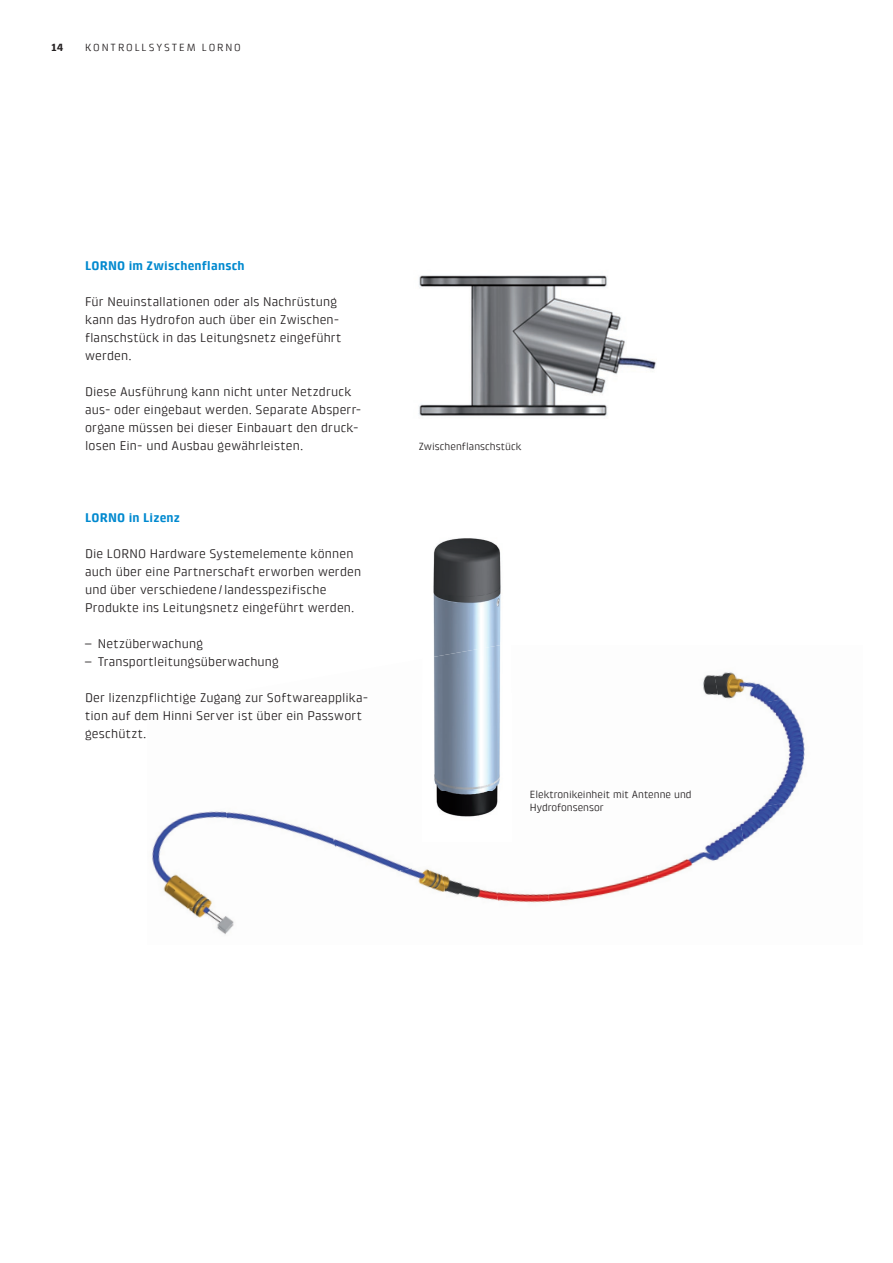
<style>
.page{position:relative;width:893px;height:1263px;background:#fff}
.page>*{position:absolute;margin:0;border:0;box-sizing:border-box;transform-origin:0 0}
.t1{font:12.75px/18px "Klint Pro";letter-spacing:.015em;color:#231f20}
.t2{font:700 12.75px "Klint Pro";letter-spacing:.015em;color:#0089cf}
.t3{font:10.5px/13.5px "Klintfor BKW";color:#231f20}
.t4{font:10.5px "Klint Pro";letter-spacing:.18em;color:#231f20}
.t5{font:700 10.5px "Klint Pro";color:#231f20}
.s1{font-family:"Klintfor BKW"}
</style>
<div class="page">
<img style="left:721px;top:672px;width:53px;height:20px">
<img style="left:702px;top:675px;width:19px;height:21px">
<img style="left:720px;top:692px;width:85px;height:101px">
<img style="left:720px;top:710px;width:18px;height:83px">
<img style="left:506px;top:893px;width:33px;height:10px">
<img style="left:341px;top:841px;width:56px;height:22px">
<img style="left:241px;top:813px;width:100px;height:36px">
<img style="left:151px;top:811px;width:90px;height:87px">
<img style="left:455px;top:881px;width:51px;height:21px">
<img style="left:756px;top:793px;width:36px;height:39px">
<img style="left:657px;top:811px;width:99px;height:69px">
<img style="left:539px;top:871px;width:118px;height:32px">
<img style="left:379px;top:863px;width:76px;height:31px">
<img style="left:173px;top:898px;width:61px;height:37px">
<img style="left:418px;top:275px;width:238px;height:141px">
<img style="left:433px;top:538px;width:68px;height:107px">
<img style="left:434px;top:645px;width:66px;height:172px">
<p class="t5" style="left:51px;top:41px;width:14px">14</p>
<p class="t4" style="left:85px;top:41px;width:157px">KONTROLLSYSTEM LORNO</p>
<p class="t2" style="left:85px;top:258px;width:161px">LORNO im Zwischenflansch</p>
<p class="t1" style="left:85px;top:293px;width:258px">Für Neuinstallationen oder als Nachrüstung kann das Hydrofon auch über ein Zwischen&shy;flanschstück in das Leitungsnetz eingeführt werden.</p>
<p class="t1" style="left:85px;top:383px;width:278px">Diese Ausführung kann nicht unter Netzdruck aus- oder eingebaut werden. Separate Absperr&shy;organe müssen bei dieser Einbauart den druck&shy;losen Ein- und Ausbau gewährleisten.</p>
<p class="t2" style="left:85px;top:510px;width:97px">LORNO in Lizenz</p>
<p class="t1" style="left:85px;top:545px;width:278px">Die LORNO Hardware Systemelemente können auch über eine Partnerschaft erworben werden und über verschiedene / landesspezifische Produkte ins Leitungsnetz eingeführt werden.</p>
<p class="t1" style="left:85px;top:635px;width:120px"><span class="s1">–</span> Netzüberwachung</p>
<p class="t1" style="left:85px;top:653px;width:195px"><span class="s1">–</span> Transportleitungsüberwachung</p>
<p class="t1" style="left:85px;top:689px;width:285px">Der lizenzpflichtige Zugang zur Softwareapplika&shy;tion auf dem Hinni Server ist über ein Passwort geschützt.</p>
<p class="t3" style="left:419px;top:440px;width:104px">Zwischenflanschstück</p>
<p class="t3" style="left:530px;top:787px;width:163px">Elektronikeinheit mit Antenne und<br>Hydrofonsensor</p>
</div>
